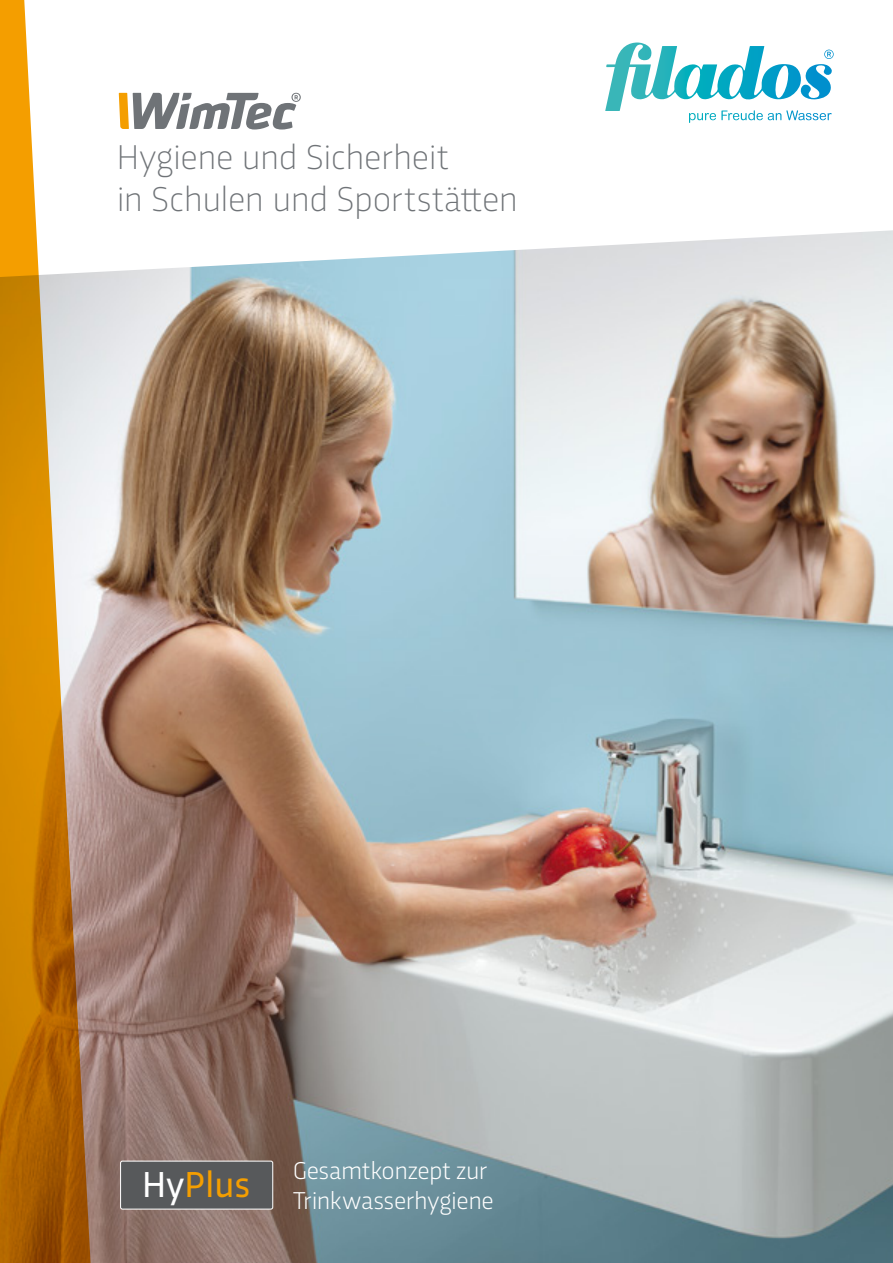
<style>
.page{position:relative;width:893px;height:1263px;background:#fff}
.page>*{position:absolute;margin:0;border:0;box-sizing:border-box;transform-origin:0 0}
.t1{font:37.8px "Trasandina";color:#f49e00}
.t2{font:200 36px/42px "Trasandina";letter-spacing:-.01em;color:#6f7377}
.t3{font:300 25.5px/29.7px "Trasandina";letter-spacing:-.01em;color:#fff}
.s1{color:#fff}
</style>
<div class="page">
<img style="left:91px;top:277px;width:802px;height:986px">
<svg style="left:91px;top:42px;width:802px;height:235px"></svg>
<svg style="left:0;top:0;width:91px;height:1263px"></svg>
<div style="left:121px;top:1161px;width:152px;height:48px;background:#57595b;border-radius:2px"></div>
<div style="left:120px;top:1160px;width:153px;height:49px;border:1px solid #fff;border-radius:2px"></div>
<svg style="left:119px;top:93px;width:182px;height:37px"></svg>
<svg style="left:605px;top:43px;width:227px;height:80px"></svg>
<p class="t2" style="left:117px;top:134px;width:403px">Hygiene und Sicherheit<br>in Schulen und Sportstätten</p>
<p class="t1" style="left:142px;top:1156px;width:110px"><span class="s1">Hy</span>Plus</p>
<p class="t3" style="left:293px;top:1154px;width:202px">Gesamtkonzept zur<br>Trinkwasserhygiene</p>
</div>
